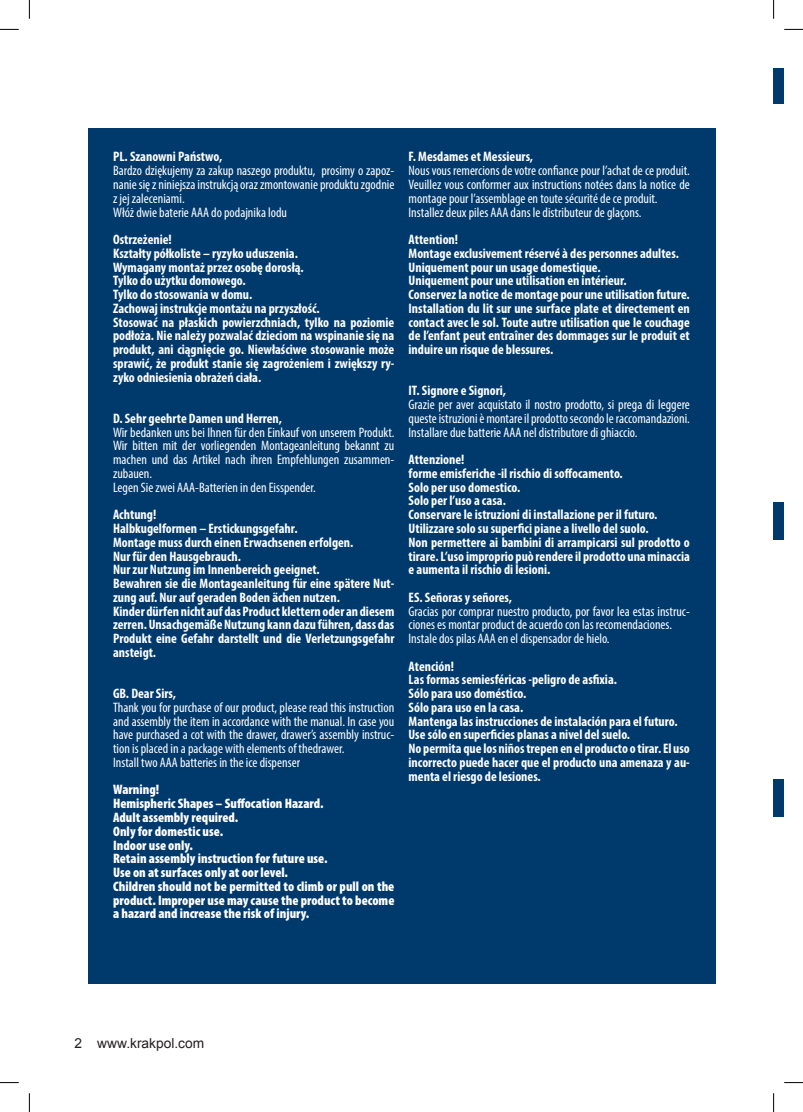
<style>
.page{position:relative;width:803px;height:1112px;background:#fff}
.page>*{position:absolute;margin:0;border:0;box-sizing:border-box;transform-origin:0 0}
.t1{font:700 condensed 13.75px/13.8px "Myriad Pro";color:#fff;text-align:justify}
.t2{font:condensed 13.75px/13.8px "Myriad Pro";color:#fff;text-align:justify}
.t3{font:900 condensed 13.75px/13.8px "Myriad Pro";color:#fff;text-align:justify}
.t4{font:13.75px "Arial";color:#231f20}
</style>
<div class="page">
<div style="left:88px;top:128px;width:627px;height:855px;background:#003a6d"></div>
<div style="left:773px;top:68px;width:11px;height:36px;background:#003a6d"></div>
<div style="left:773px;top:779px;width:11px;height:37px;background:#003a6d"></div>
<div style="left:773px;top:502px;width:11px;height:38px;background:#003a6d"></div>
<svg style="left:0;top:29px;width:19px;height:1px"></svg>
<svg style="left:784px;top:29px;width:19px;height:1px"></svg>
<svg style="left:0;top:1082px;width:19px;height:1px"></svg>
<svg style="left:784px;top:1082px;width:19px;height:1px"></svg>
<svg style="left:29px;top:0;width:1px;height:19px"></svg>
<svg style="left:29px;top:1093px;width:1px;height:18px"></svg>
<svg style="left:773px;top:0;width:1px;height:19px"></svg>
<svg style="left:773px;top:1093px;width:1px;height:18px"></svg>
<p class="t1" style="left:113px;top:150px;width:111px">PL. Szanowni Państwo,</p>
<p class="t2" style="left:113px;top:164px;width:283px">Bardzo dziękujemy za zakup naszego produktu, prosimy o zapoz&shy;nanie się z niniejsza instrukcją oraz zmontowanie produktu zgodnie z jej zaleceniami.</p>
<p class="t2" style="left:113px;top:205px;width:175px">Włóż dwie baterie AAA do podajnika lodu</p>
<p class="t1" style="left:113px;top:232px;width:60px">Ostrzeżenie!</p>
<p class="t1" style="left:113px;top:246px;width:186px">Kształty półkoliste – ryzyko uduszenia.</p>
<p class="t1" style="left:113px;top:260px;width:192px">Wymagany montaż przez osobę dorosłą.</p>
<p class="t1" style="left:113px;top:273px;width:134px">Tylko do użytku domowego.</p>
<p class="t1" style="left:113px;top:287px;width:141px">Tylko do stosowania w domu.</p>
<p class="t1" style="left:113px;top:301px;width:208px">Zachowaj instrukcje montażu na przyszłość.</p>
<p class="t1" style="left:113px;top:315px;width:283px">Stosować na płaskich powierzchniach, tylko na poziomie podłoża. Nie należy pozwalać dzieciom na wspinanie się na produkt, ani ciągnięcie go. Niewłaściwe stosowanie może sprawić, że produkt stanie się zagrożeniem i zwiększy ry&shy;zyko odniesienia obrażeń ciała.</p>
<p class="t1" style="left:113px;top:411px;width:171px">D. Sehr geehrte Damen und Herren,</p>
<p class="t2" style="left:113px;top:425px;width:283px">Wir bedanken uns bei Ihnen für den Einkauf von unserem Produkt.<br>Wir bitten mit der vorliegenden Montageanleitung bekannt zu machen und das Artikel nach ihren Empfehlungen zusammen&shy;zubauen.</p>
<p class="t2" style="left:113px;top:480px;width:204px">Legen Sie zwei AAA-Batterien in den Eisspender.</p>
<p class="t1" style="left:113px;top:507px;width:45px">Achtung!</p>
<p class="t1" style="left:113px;top:521px;width:186px">Halbkugelformen – Erstickungsgefahr.</p>
<p class="t1" style="left:113px;top:535px;width:242px">Montage muss durch einen Erwachsenen erfolgen.</p>
<p class="t1" style="left:113px;top:548px;width:129px">Nur für den Hausgebrauch.</p>
<p class="t1" style="left:113px;top:562px;width:208px">Nur zur Nutzung im Innenbereich geeignet.</p>
<p class="t1" style="left:113px;top:576px;width:283px">Bewahren sie die Montageanleitung für eine spätere Nut&shy;zung auf. Nur auf geraden Boden ächen nutzen.</p>
<p class="t1" style="left:113px;top:603px;width:283px">Kinder dürfen nicht auf das Product klettern oder an diesem</p>
<p class="t1" style="left:113px;top:617px;width:283px">zerren. Unsachgemäße Nutzung kann dazu führen, dass das</p>
<p class="t1" style="left:113px;top:631px;width:283px">Produkt eine Gefahr darstellt und die Verletzungsgefahr ansteigt.</p>
<p class="t1" style="left:113px;top:686px;width:64px">GB. Dear Sirs,</p>
<p class="t2" style="left:113px;top:700px;width:283px">Thank you for purchase of our product, please read this instruction and assembly the item in accordance with the manual. In case you have purchased a cot with the drawer, drawer’s assembly instruc&shy;tion is placed in a package with elements of thedrawer.</p>
<p class="t2" style="left:113px;top:755px;width:188px">Install two AAA batteries in the ice dispenser</p>
<p class="t3" style="left:113px;top:782px;width:48px">Warning!</p>
<p class="t3" style="left:113px;top:796px;width:212px">Hemispheric Shapes – Suffocation Hazard.</p>
<p class="t3" style="left:113px;top:809px;width:127px">Adult assembly required.</p>
<p class="t3" style="left:113px;top:823px;width:112px">Only for domestic use.</p>
<p class="t3" style="left:113px;top:837px;width:81px">Indoor use only.</p>
<p class="t3" style="left:113px;top:851px;width:216px">Retain assembly instruction for future use.</p>
<p class="t3" style="left:113px;top:864px;width:176px">Use on at surfaces only at oor level.</p>
<p class="t3" style="left:113px;top:878px;width:283px">Children should not be permitted to climb or pull on the product. Improper use may cause the product to become a hazard and increase the risk of injury.</p>
<p class="t1" style="left:409px;top:150px;width:126px">F. Mesdames et Messieurs,</p>
<p class="t2" style="left:409px;top:164px;width:283px">Nous vous remercions de votre confiance pour l’achat de ce produit.</p>
<p class="t2" style="left:409px;top:177px;width:283px">Veuillez vous conformer aux instructions notées dans la notice de montage pour l’assemblage en toute sécurité de ce produit.</p>
<p class="t2" style="left:409px;top:205px;width:234px">Installez deux piles AAA dans le distributeur de glaçons.</p>
<p class="t1" style="left:409px;top:232px;width:51px">Attention!</p>
<p class="t1" style="left:409px;top:246px;width:272px">Montage exclusivement réservé à des personnes adultes.</p>
<p class="t1" style="left:409px;top:260px;width:194px">Uniquement pour un usage domestique.</p>
<p class="t1" style="left:409px;top:273px;width:220px">Uniquement pour une utilisation en intérieur.</p>
<p class="t1" style="left:409px;top:287px;width:283px">Conservez la notice de montage pour une utilisation future.</p>
<p class="t1" style="left:409px;top:301px;width:283px">Installation du lit sur une surface plate et directement en contact avec le sol. Toute autre utilisation que le couchage de l’enfant peut entraîner des dommages sur le produit et induire un risque de blessures.</p>
<p class="t1" style="left:409px;top:383px;width:99px">IT. Signore e Signori,</p>
<p class="t2" style="left:409px;top:397px;width:283px">Grazie per aver acquistato il nostro prodotto, si prega di leggere queste istruzioni è montare il prodotto secondo le raccomandazioni.<br>Installare due batterie AAA nel distributore di ghiaccio.</p>
<p class="t1" style="left:409px;top:452px;width:57px">Attenzione!</p>
<p class="t1" style="left:409px;top:466px;width:216px">forme emisferiche -il rischio di soffocamento.</p>
<p class="t1" style="left:409px;top:480px;width:113px">Solo per uso domestico.</p>
<p class="t1" style="left:409px;top:493px;width:99px">Solo per l’uso a casa.</p>
<p class="t1" style="left:409px;top:507px;width:250px">Conservare le istruzioni di installazione per il futuro.</p>
<p class="t1" style="left:409px;top:521px;width:242px">Utilizzare solo su superfici piane a livello del suolo.</p>
<p class="t1" style="left:409px;top:535px;width:283px">Non permettere ai bambini di arrampicarsi sul prodotto o tirare. L’uso improprio può rendere il prodotto una minaccia e aumenta il rischio di lesioni.</p>
<p class="t1" style="left:409px;top:590px;width:105px">ES. Señoras y señores,</p>
<p class="t2" style="left:409px;top:604px;width:283px">Gracias por comprar nuestro producto, por favor lea estas instruc&shy;ciones es montar product de acuerdo con las recomendaciones.</p>
<p class="t2" style="left:409px;top:631px;width:202px">Instale dos pilas AAA en el dispensador de hielo.</p>
<p class="t1" style="left:409px;top:658px;width:47px">Atención!</p>
<p class="t1" style="left:409px;top:672px;width:210px">Las formas semiesféricas -peligro de asfixia.</p>
<p class="t1" style="left:409px;top:686px;width:119px">Sólo para uso doméstico.</p>
<p class="t1" style="left:409px;top:700px;width:116px">Sólo para uso en la casa.</p>
<p class="t1" style="left:409px;top:713px;width:271px">Mantenga las instrucciones de instalación para el futuro.</p>
<p class="t1" style="left:409px;top:727px;width:223px">Use sólo en superficies planas a nivel del suelo.</p>
<p class="t1" style="left:409px;top:741px;width:283px">No permita que los niños trepen en el producto o tirar. El uso</p>
<p class="t1" style="left:409px;top:755px;width:283px">incorrecto puede hacer que el producto una amenaza y au&shy;menta el riesgo de lesiones.</p>
<p class="t4" style="left:74px;top:1033px;width:131px">2 www.krakpol.com</p>
</div>
